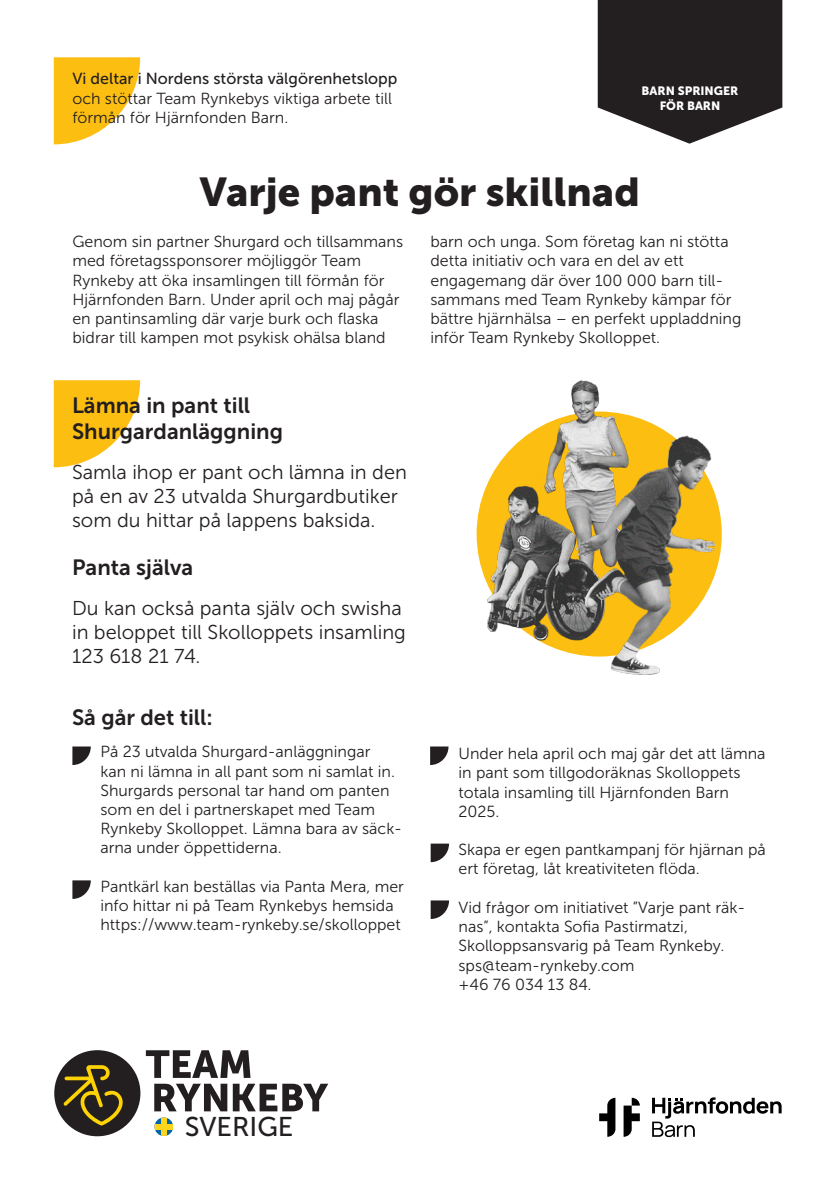
<style>
.page{position:relative;width:840px;height:1191px;background:#fff}
.page>*{position:absolute;margin:0;border:0;box-sizing:border-box;transform-origin:0 0}
.t1{font:40px "Museo Sans 900";color:#231f20}
.t2{font:27px "Museo Sans 500";color:#231f20}
.t3{font:22px "Museo Sans 700";color:#231f20}
.t4{font:20px/24px "Museo Sans 300";color:#231f20}
.t5{font:16px/19.2px "Museo Sans 300";color:#231f20}
.t6{font:16px "Museo Sans 500";color:#231f20}
.t7{font:12px "Museo Sans 900";color:#fff}
</style>
<div class="page">
<svg style="left:54px;top:57px;width:86px;height:87px"></svg>
<svg style="left:146px;top:1050px;width:182px;height:61px"></svg>
<div style="left:54px;top:1050px;width:86px;height:86px;background:#231f20;border-radius:50%"></div>
<svg style="left:63px;top:1065px;width:60px;height:60px"></svg>
<svg style="left:154px;top:1117px;width:19px;height:19px"></svg>
<div style="left:161px;top:1117px;width:6px;height:19px;background:#fed41d"></div>
<div style="left:154px;top:1123px;width:19px;height:6px;background:#fed41d"></div>
<svg style="left:599px;top:1097px;width:16px;height:39px"></svg>
<svg style="left:623px;top:1097px;width:16px;height:39px"></svg>
<svg style="left:652px;top:1097px;width:129px;height:40px"></svg>
<svg style="left:597px;top:0;width:185px;height:144px;background:#3f3c3d"></svg>
<img style="left:487px;top:380px;width:227px;height:295px">
<svg style="left:54px;top:380px;width:86px;height:87px"></svg>
<svg style="left:72px;top:746px;width:19px;height:19px"></svg>
<svg style="left:72px;top:880px;width:19px;height:19px"></svg>
<svg style="left:430px;top:746px;width:18px;height:19px"></svg>
<svg style="left:430px;top:843px;width:19px;height:19px"></svg>
<svg style="left:430px;top:900px;width:19px;height:19px"></svg>
<p class="t6" style="left:72px;top:70px;width:326px">Vi deltar i Nordens största välgörenhetslopp</p>
<p class="t5" style="left:72px;top:89px;width:321px">och stöttar Team Rynkebys viktiga arbete till</p>
<p class="t5" style="left:72px;top:108px;width:217px">förmån för Hjärnfonden Barn.</p>
<p class="t7" style="left:641px;top:84px;width:98px">BARN SPRINGER</p>
<p class="t7" style="left:659px;top:98px;width:62px">FÖR BARN</p>
<p class="t1" style="left:200px;top:169px;width:441px">Varje pant gör skillnad</p>
<p class="t5" style="left:72px;top:232px;width:332px">Genom sin partner Shurgard och tillsammans med företagssponsorer möjliggör Team</p>
<p class="t5" style="left:72px;top:271px;width:328px">Rynkeby att öka insamlingen till förmån för<br>Hjärnfonden Barn. Under april och maj pågår en pantinsamling där varje burk och flaska</p>
<p class="t5" style="left:72px;top:328px;width:314px">bidrar till kampen mot psykisk ohälsa bland</p>
<p class="t3" style="left:72px;top:393px;width:179px">Lämna in pant till</p>
<p class="t3" style="left:72px;top:419px;width:212px">Shurgardanläggning</p>
<p class="t4" style="left:72px;top:460px;width:336px">Samla ihop er pant och lämna in den på en av 23 utvalda Shurgardbutiker som du hittar på lappens baksida.</p>
<p class="t3" style="left:72px;top:555px;width:123px">Panta själva</p>
<p class="t4" style="left:72px;top:596px;width:335px">Du kan också panta själv och swisha in beloppet till Skolloppets insamling<br>123 618 21 74.</p>
<p class="t3" style="left:72px;top:705px;width:142px">Så går det till:</p>
<p class="t5" style="left:100px;top:742px;width:303px">På 23 utvalda Shurgard-anläggningar<br>kan ni lämna in all pant som ni samlat in.<br>Shurgards personal tar hand om panten som en del i partnerskapet med Team Rynkeby Skolloppet. Lämna bara av säck&shy;arna under öppettiderna.</p>
<p class="t5" style="left:100px;top:876px;width:305px">Pantkärl kan beställas via Panta Mera, mer info hittar ni på Team Rynkebys hemsida https://www.team-rynkeby.se/skolloppet</p>
<p class="t5" style="left:430px;top:232px;width:299px">barn och unga. Som företag kan ni stötta</p>
<p class="t5" style="left:430px;top:251px;width:255px">detta initiativ och vara en del av ett</p>
<p class="t5" style="left:430px;top:271px;width:312px">engagemang där över 100 000 barn till&shy;sammans med Team Rynkeby kämpar för bättre hjärnhälsa – en perfekt uppladdning inför Team Rynkeby Skolloppet.</p>
<p class="t5" style="left:458px;top:744px;width:308px">Under hela april och maj går det att lämna in pant som tillgodoräknas Skolloppets totala insamling till Hjärnfonden Barn<br>2025.</p>
<p class="t5" style="left:458px;top:840px;width:308px">Skapa er egen pantkampanj för hjärnan på ert företag, låt kreativiteten flöda.</p>
<p class="t5" style="left:458px;top:898px;width:288px">Vid frågor om initiativet ”Varje pant räk&shy;nas”, kontakta Sofia Pastirmatzi,</p>
<p class="t5" style="left:458px;top:936px;width:267px">Skolloppsansvarig på Team Rynkeby.</p>
<p class="t5" style="left:458px;top:955px;width:177px">sps@team-rynkeby.com</p>
<p class="t5" style="left:458px;top:974px;width:134px">+46 76 034 13 84.</p>
<p class="t2" style="left:185px;top:1112px;width:110px">SVERIGE</p>
</div>
